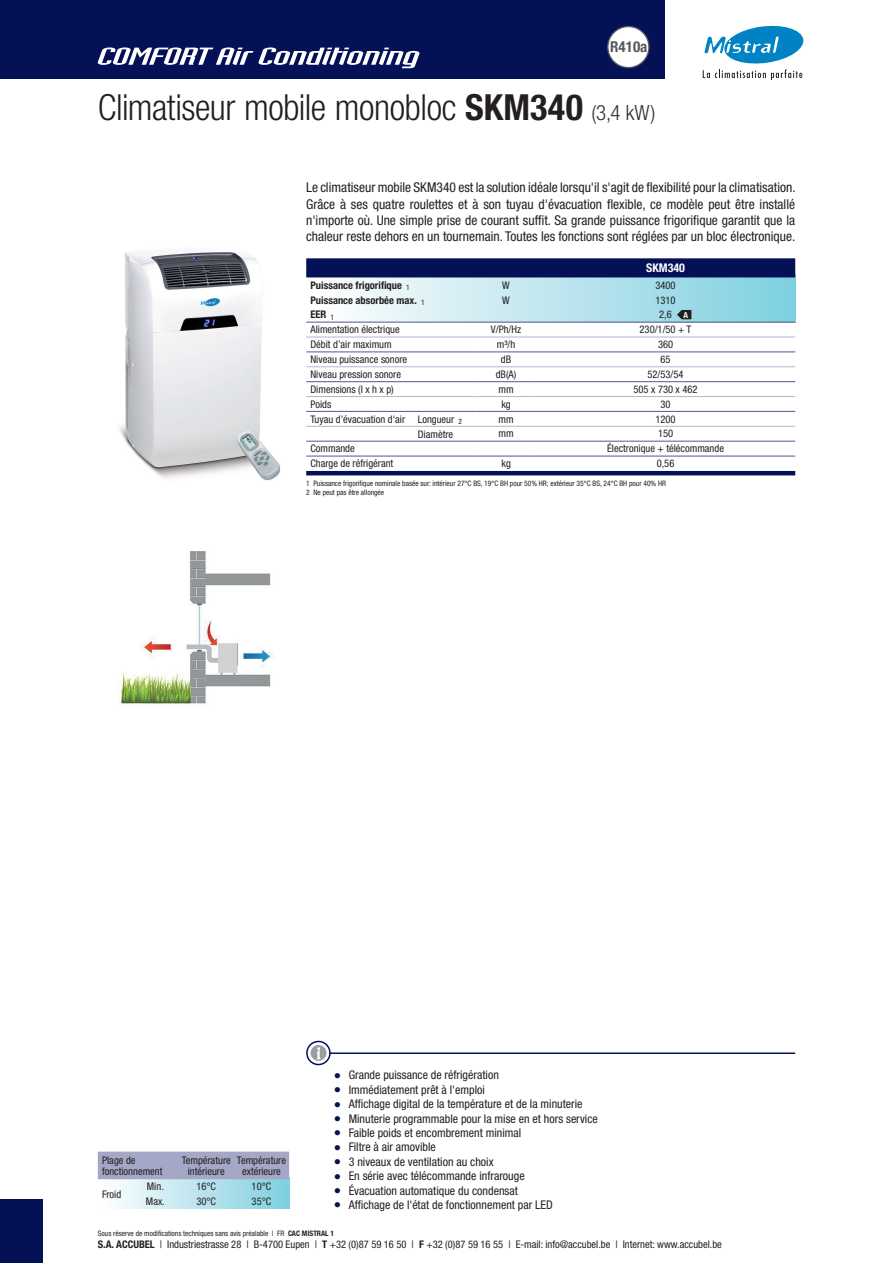
<style>
.page{position:relative;width:893px;height:1263px;background:#fff}
.page>*{position:absolute;margin:0;border:0;box-sizing:border-box;transform-origin:0 0}
.t1{font:300 condensed 36px "Helvetica Neue LT Std";letter-spacing:-.01em;color:#231f20}
.t2{font:italic 24px "Industria LT Std Solid";color:#fff;scale:2.5 1}
.t3{font:700 condensed 15px "Helvetica Neue LT Std";color:#57585a}
.t4{font:condensed 13.5px/16.2px "Helvetica Neue LT Std";color:#231f20;text-align:justify}
.t5{font:condensed 12px/14.4px "Helvetica Neue LT Std";color:#231f20}
.t6{font:700 condensed 12px "Helvetica Neue LT Std";color:#fff}
.t7{font:condensed 10.5px/14.9px "Helvetica Neue LT Std";color:#231f20;text-align:center}
.t8{font:700 condensed 10.5px/14.9px "Helvetica Neue LT Std";color:#231f20}
.t9{font:9px/14.4px "Wingdings";color:#041156;text-align:justify}
.t10{font:700 condensed 8.25px "Helvetica Neue LT Std";color:#fff}
.t11{font:condensed 7.5px/9px "Helvetica Neue LT Std";color:#231f20}
.s1{font-weight:700}
.s2{font-size:21px;color:#312f30}
.s3{font-weight:400}
</style>
<div class="page">
<div style="left:0;top:0;width:664px;height:79px;background:#041156"></div>
<div style="left:0;top:1199px;width:43px;height:64px;background:#041156"></div>
<svg style="left:306px;top:277px;width:489px;height:45px"></svg>
<div style="left:306px;top:258px;width:489px;height:19px;background:#041156"></div>
<hr style="left:306px;top:471px;width:489px;height:4px;background:#041156">
<hr style="left:306px;top:322px;width:170px;height:1px;background:#676a98">
<hr style="left:476px;top:322px;width:60px;height:1px;background:#676a98">
<hr style="left:536px;top:322px;width:259px;height:1px;background:#676a98">
<hr style="left:306px;top:337px;width:170px;height:1px;background:#b4b5cf">
<hr style="left:476px;top:337px;width:60px;height:1px;background:#b4b5cf">
<hr style="left:536px;top:337px;width:259px;height:1px;background:#b4b5cf">
<hr style="left:306px;top:396px;width:170px;height:1px;background:#b4b5cf">
<hr style="left:476px;top:396px;width:60px;height:1px;background:#b4b5cf">
<hr style="left:536px;top:396px;width:259px;height:1px;background:#b4b5cf">
<hr style="left:306px;top:411px;width:170px;height:1px;background:#676a98">
<hr style="left:476px;top:411px;width:60px;height:1px;background:#676a98">
<hr style="left:536px;top:411px;width:259px;height:1px;background:#676a98">
<hr style="left:306px;top:441px;width:170px;height:1px;background:#676a98">
<hr style="left:476px;top:441px;width:60px;height:1px;background:#676a98">
<hr style="left:536px;top:441px;width:259px;height:1px;background:#676a98">
<hr style="left:306px;top:455px;width:170px;height:2px;background:#676a98">
<hr style="left:476px;top:455px;width:60px;height:2px;background:#676a98">
<hr style="left:536px;top:455px;width:259px;height:2px;background:#676a98">
<hr style="left:306px;top:351px;width:170px;height:1px;background:#676a98">
<hr style="left:476px;top:351px;width:60px;height:1px;background:#676a98">
<hr style="left:536px;top:351px;width:259px;height:1px;background:#676a98">
<hr style="left:306px;top:381px;width:170px;height:1px;background:#676a98">
<hr style="left:476px;top:381px;width:60px;height:1px;background:#676a98">
<hr style="left:536px;top:381px;width:259px;height:1px;background:#676a98">
<hr style="left:306px;top:426px;width:170px;height:1px;background:#b4b5cf">
<hr style="left:476px;top:426px;width:60px;height:1px;background:#b4b5cf">
<hr style="left:536px;top:426px;width:259px;height:1px;background:#b4b5cf">
<hr style="left:306px;top:366px;width:170px;height:1px;background:#b4b5cf">
<hr style="left:476px;top:366px;width:60px;height:1px;background:#b4b5cf">
<hr style="left:536px;top:366px;width:259px;height:1px;background:#b4b5cf">
<img style="left:118px;top:551px;width:155px;height:155px">
<svg style="left:677px;top:310px;width:14px;height:9px"></svg>
<svg style="left:307px;top:1041px;width:23px;height:23px"></svg>
<div style="left:306px;top:1041px;width:25px;height:24px;border:2px solid #041156;border-radius:50%"></div>
<div style="left:311px;top:1045px;width:15px;height:16px;background:#9b9da0;border-radius:50%"></div>
<hr style="left:330px;top:1052px;width:465px;height:2px;background:#041156">
<img style="left:119px;top:251px;width:162px;height:230px">
<svg style="left:98px;top:1179px;width:191px;height:30px"></svg>
<div style="left:98px;top:1151px;width:191px;height:28px;background:#a4a7c5"></div>
<svg style="left:607px;top:26px;width:43px;height:42px"></svg>
<svg style="left:703px;top:26px;width:101px;height:53px"></svg>
<svg style="left:317px;top:1047px;width:4px;height:12px"></svg>
<h2 class="t2" style="left:95px;top:43px;width:135px">COMFORTAirConditioning</h2>
<h3 class="t3" style="left:610px;top:38px;width:39px">R410a</h3>
<h1 class="t1" style="left:98px;top:87px;width:559px">Climatiseur mobile monobloc <span class="s1">SKM340</span> <span class="s2">(3,4 kW)</span></h1>
<p class="t4" style="left:306px;top:180px;width:491px">Le climatiseur mobile SKM340 est la solution idéale lorsqu'il s'agit de flexibilité pour la climatisation.<br>Grâce à ses quatre roulettes et à son tuyau d'évacuation flexible, ce modèle peut être installé n'importe où. Une simple prise de courant suffit. Sa grande puissance frigorifique garantit que la chaleur reste dehors en un tournemain. Toutes les fonctions sont réglées par un bloc électronique.</p>
<p class="t6" style="left:646px;top:261px;width:40px">SKM340</p>
<p class="t8" style="left:310px;top:277px;width:116px">Puissance frigorifique <sub>1<br></sub>Puissance absorbée max. <sub>1<br></sub>EER <sub>1<br></sub><span class="s3">Alimentation électrique</span></p>
<p class="t7" style="left:502px;top:277px;width:9px">W</p>
<p class="t7" style="left:655px;top:277px;width:22px">3400</p>
<p class="t7" style="left:502px;top:292px;width:9px">W</p>
<p class="t7" style="left:655px;top:292px;width:22px">1310<br>2,6</p>
<p class="t7" style="left:491px;top:322px;width:32px">V/Ph/Hz m³/h</p>
<p class="t10" style="left:683px;top:310px;width:6px">A</p>
<p class="t7" style="left:640px;top:322px;width:53px">230/1/50 + T</p>
<p class="t7" style="left:310px;top:337px;width:83px">Débit d’air maximum</p>
<p class="t7" style="left:310px;top:352px;width:98px">Niveau puissance sonore</p>
<p class="t7" style="left:310px;top:367px;width:92px">Niveau pression sonore</p>
<p class="t7" style="left:310px;top:382px;width:85px">Dimensions (l x h x p)</p>
<p class="t7" style="left:310px;top:396px;width:22px">Poids</p>
<p class="t7" style="left:310px;top:411px;width:153px">Tuyau d’évacuation d'air Longueur <sub>2</sub></p>
<p class="t7" style="left:418px;top:426px;width:37px">Diamètre</p>
<p class="t7" style="left:310px;top:441px;width:46px">Commande</p>
<p class="t7" style="left:607px;top:441px;width:118px">Électronique + télécommande</p>
<p class="t7" style="left:310px;top:456px;width:84px">Charge de réfrigérant</p>
<p class="t7" style="left:658px;top:337px;width:17px">360</p>
<p class="t7" style="left:501px;top:352px;width:12px">dB</p>
<p class="t7" style="left:660px;top:352px;width:12px">65</p>
<p class="t7" style="left:496px;top:367px;width:22px">dB(A)</p>
<p class="t7" style="left:647px;top:367px;width:38px">52/53/54</p>
<p class="t7" style="left:498px;top:382px;width:17px">mm</p>
<p class="t7" style="left:634px;top:382px;width:65px">505 x 730 x 462</p>
<p class="t7" style="left:501px;top:396px;width:11px">kg</p>
<p class="t7" style="left:660px;top:396px;width:12px">30</p>
<p class="t7" style="left:498px;top:411px;width:17px">mm</p>
<p class="t7" style="left:655px;top:411px;width:22px">1200</p>
<p class="t7" style="left:498px;top:426px;width:17px">mm</p>
<p class="t7" style="left:658px;top:426px;width:17px">150</p>
<p class="t7" style="left:501px;top:456px;width:11px">kg</p>
<p class="t7" style="left:657px;top:456px;width:19px">0,56</p>
<p class="t11" style="left:306px;top:479px;width:361px">1 Puissance frigorifique nominale basée sur: intérieur 27°C BS, 19°C BH pour 50% HR; extérieur 35°C BS, 24°C BH pour 40% HR<br>2 Ne peut pas être allongée</p>
<p class="t7" style="left:102px;top:1154px;width:62px;line-height:11.2px;text-align:left">Plage de fonctionnement</p>
<p class="t7" style="left:182px;top:1154px;width:51px;line-height:11.2px">Température intérieure</p>
<p class="t7" style="left:237px;top:1154px;width:51px;line-height:11.2px">Température extérieure</p>
<p class="t7" style="left:102px;top:1187px;width:21px">Froid</p>
<p class="t7" style="left:146px;top:1179px;width:20px;text-align:left">Min.<br>Max.</p>
<p class="t7" style="left:196px;top:1179px;width:21px">16°C</p>
<p class="t7" style="left:252px;top:1179px;width:21px">10°C</p>
<p class="t7" style="left:196px;top:1194px;width:21px">30°C</p>
<p class="t7" style="left:252px;top:1194px;width:21px">35°C</p>
<p class="t9" style="left:334px;top:1068px;width:8px">● ● ● ● ● ● ● ● ● ●</p>
<p class="t5" style="left:349px;top:1068px;width:251px">Grande puissance de réfrigération<br>Immédiatement prêt à l'emploi<br>Affichage digital de la température et de la minuterie Minuterie programmable pour la mise en et hors service Faible poids et encombrement minimal<br>Filtre à air amovible<br>3 niveaux de ventilation au choix<br>En série avec télécommande infrarouge<br>Évacuation automatique du condensat<br>Affichage de l'état de fonctionnement par LED</p>
<p class="t11" style="left:98px;top:1228px;width:238px">Sous réserve de modifications techniques sans avis préalable | FR <span class="s1">CAC MISTRAL 1</span></p>
<p class="t7" style="left:98px;top:1237px;width:626px"><span class="s1">S.A. ACCUBEL</span> | Industriestrasse 28 | B-4700 Eupen | <span class="s1">T</span> +32 (0)87 59 16 50 | <span class="s1">F</span> +32 (0)87 59 16 55 | E-mail: info@accubel.be | Internet: www.accubel.be</p>
</div>
